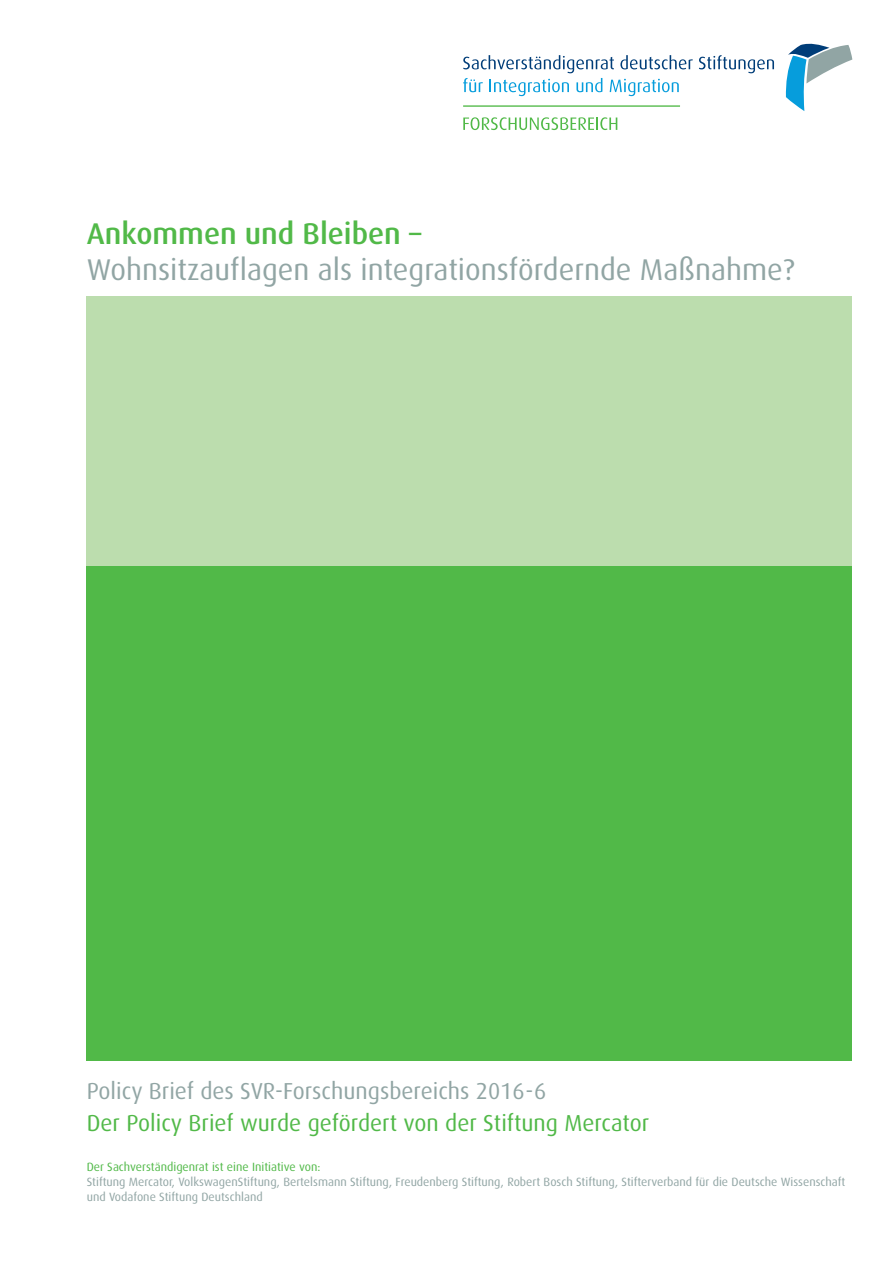
<style>
.page{position:relative;width:893px;height:1263px;background:#fff}
.page>*{position:absolute;margin:0;border:0;box-sizing:border-box;transform-origin:0 0}
.t1{font:30px "Dax CE";color:#91a5a4}
.t2{font:500 30px "Dax CE";color:#51b948}
.t3{font:23.1px "Dax CE";color:#51b948}
.t4{font:23.1px "Dax CE";color:#91a5a4}
.t5{font:12px/15px "Dax Turk";color:#91a5a4}
.t6{font:12px "Dax Turk";color:#51b948}
</style>
<div class="page">
<svg style="left:786px;top:44px;width:66px;height:67px"></svg>
<svg style="left:463px;top:55px;width:230px;height:41px"></svg>
<svg style="left:699px;top:55px;width:75px;height:18px"></svg>
<svg style="left:463px;top:117px;width:154px;height:13px"></svg>
<hr style="left:463px;top:105px;width:217px;height:2px;background:#51b948">
<div style="left:87px;top:565px;width:765px;height:495px;background:#51b948"></div>
<div style="left:87px;top:296px;width:765px;height:269px;background:#bcddae"></div>
<h1 class="t2" style="left:87px;top:214px;width:336px">Ankommen und Bleiben –</h1>
<h1 class="t1" style="left:87px;top:250px;width:709px">Wohnsitzauflagen als integrationsfördernde Maßnahme?</h1>
<h2 class="t4" style="left:87px;top:1076px;width:461px">Policy Brief des SVR-Forschungsbereichs 2016-6</h2>
<h2 class="t3" style="left:87px;top:1108px;width:564px">Der Policy Brief wurde gefördert von der Stiftung Mercator</h2>
<p class="t6" style="left:87px;top:1160px;width:235px">Der Sachverständigenrat ist eine Initiative von:</p>
<p class="t5" style="left:87px;top:1174px;width:760px">Stiftung Mercator, VolkswagenStiftung, Bertelsmann Stiftung, Freudenberg Stiftung, Robert Bosch Stiftung, Stifterverband für die Deutsche Wissenschaft und Vodafone Stiftung Deutschland</p>
</div>
